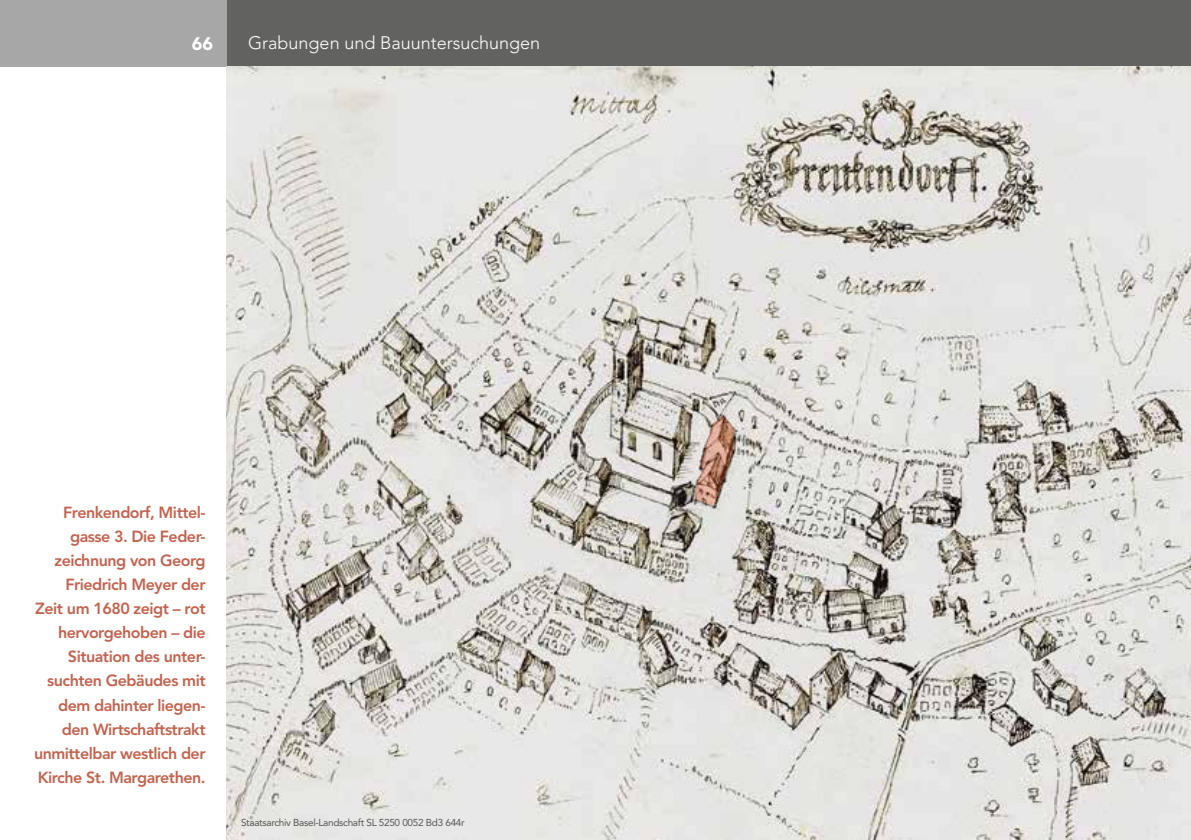
<style>
.page{position:relative;width:1191px;height:840px;background:#fff}
.page>*{position:absolute;margin:0;border:0;box-sizing:border-box;transform-origin:0 0}
.t1{font:300 18px "Avenir LT Std";color:#fff}
.t2{font:900 18px "Avenir LT Std";color:#fff}
.t3{font:800 16px/24px "Avenir LT Std";letter-spacing:-.03em;color:#c4624d;text-align:right}
.t4{font:10px "Avenir LT Std";letter-spacing:-.03em;color:#565655}
</style>
<div class="page">
<div style="left:0;top:0;width:227px;height:67px;background:#a7a7a8"></div>
<div style="left:227px;top:0;width:964px;height:67px;background:#626261"></div>
<img style="left:227px;top:67px;width:964px;height:772px">
<svg style="left:695px;top:415px;width:40px;height:91px;background:#bd9f91"></svg>
<p class="t2" style="left:192px;top:33px;width:23px">66</p>
<p class="t1" style="left:248px;top:32px;width:293px">Grabungen und Bauuntersuchungen</p>
<p class="t3" style="left:34px;top:500px;width:173px">Frenkendorf, Mittel&shy;gasse 3. Die Feder&shy;zeichnung von Georg<br>Friedrich Meyer der<br>Zeit um 1680 zeigt – rot hervorgehoben – die<br>Situation des unter&shy;suchten Gebäudes mit dem dahinter liegen&shy;den Wirtschaftstrakt unmittelbar westlich der<br>Kirche St. Margarethen.</p>
<p class="t4" style="left:241px;top:816px;width:225px">Staatsarchiv Basel-Landschaft SL 5250 0052 Bd3 644r</p>
</div>
